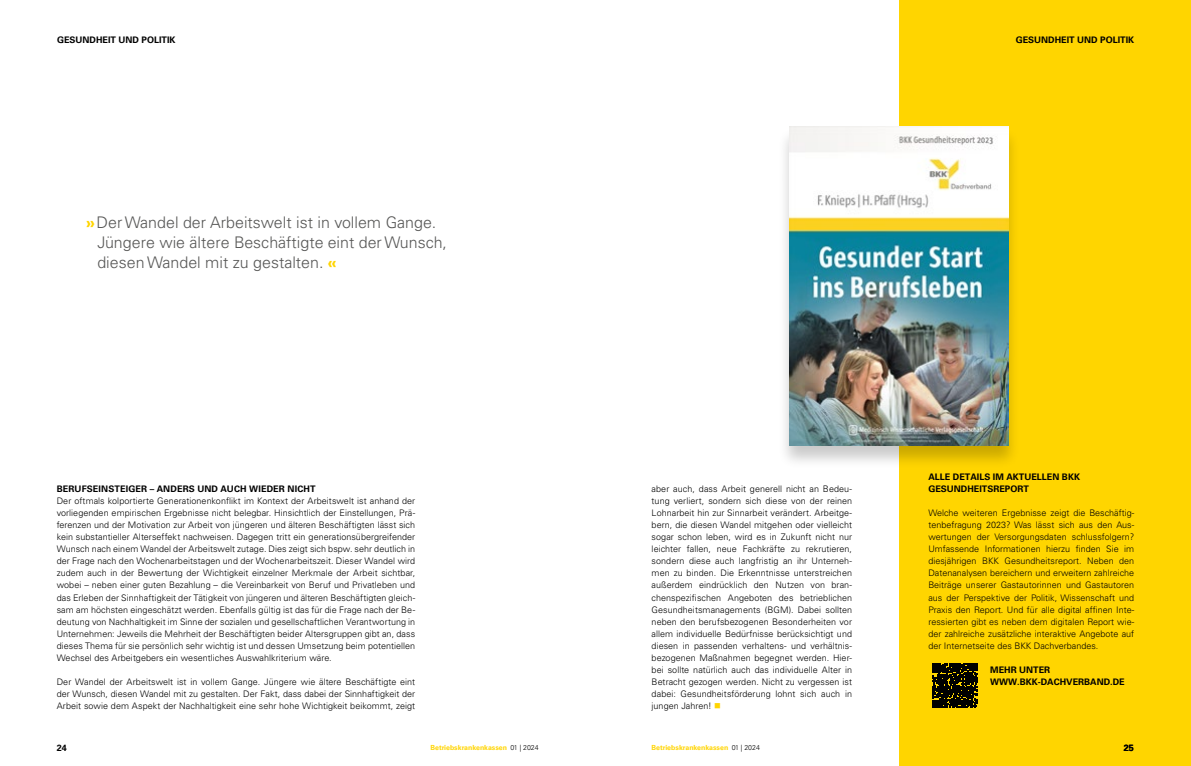
<style>
.page{position:relative;width:1191px;height:766px;background:#fff}
.page>*{position:absolute;margin:0;border:0;box-sizing:border-box;transform-origin:0 0}
.Zitat_gross{font:300 16px/20px "Univers LT Pro 45";color:#575756}
.Fließtext__Standard{font:300 9px/12px "Univers LT Pro 45";letter-spacing:.005em;color:#000;text-align:justify}
.Fließtext{font:300 9px/12px "Univers LT Pro 45";color:#000;text-align:justify}
.Zwischenüberschrift{font:700 9px/12px "Univers LT Std";color:#000}
.Rubriktitel{font:700 9px "Univers LT Std";color:#000}
.Fließtext__Standard-2{font:700 9px "Univers LT Std";color:#000}
.t1{font:700 7px "Univers LT Std";color:#ffd500}
.s1{font-family:"Univers LT Std";font-weight:700;color:#ffd500}
.s2{color:#ffd500}
.s3{font-family:"Univers LT Pro 45";font-weight:300;color:#000}
</style>
<div class="page">
<div style="left:899px;top:0;width:292px;height:765px;background:#ffd500"></div>
<div style="left:777px;top:126px;width:243px;height:343px;background:#000;opacity:.21"></div>
<img style="left:789px;top:127px;width:219px;height:318px">
<svg style="left:932px;top:663px;width:45px;height:44px;background:#1d1800"></svg>
<p class="Rubriktitel" style="left:57px;top:34px;width:120px">GESUNDHEIT UND POLITIK</p>
<p class="Rubriktitel" style="left:1015px;top:34px;width:120px">GESUNDHEIT UND POLITIK</p>
<p class="Zitat_gross" style="left:97px;top:212px;width:351px;text-indent:-11px"><span class="s1">»</span>Der Wandel der Arbeitswelt ist in vollem Gange.<br>Jüngere wie ältere Beschäftigte eint der Wunsch, diesen Wandel mit zu gestalten. <span class="s1">«</span></p>
<p class="Zwischenüberschrift" style="left:57px;top:483px;width:260px">BERUFSEINSTEIGER – ANDERS UND AUCH WIEDER NICHT</p>
<p class="Fließtext__Standard" style="left:57px;top:495px;width:360px">Der oftmals kolportierte Generationenkonflikt im Kontext der Arbeitswelt ist anhand der vorliegenden empirischen Ergebnisse nicht belegbar. Hinsichtlich der Einstellungen, Prä&shy;ferenzen und der Motivation zur Arbeit von jüngeren und älteren Beschäftigten lässt sich kein substantieller Alterseffekt nachweisen. Dagegen tritt ein generationsübergreifender Wunsch nach einem Wandel der Arbeitswelt zutage. Dies zeigt sich bspw. sehr deutlich in der Frage nach den Wochenarbeitstagen und der Wochenarbeitszeit. Dieser Wandel wird zudem auch in der Bewertung der Wichtigkeit einzelner Merkmale der Arbeit sichtbar, wobei – neben einer guten Bezahlung – die Vereinbarkeit von Beruf und Privatleben und das Erleben der Sinnhaftigkeit der Tätigkeit von jüngeren und älteren Beschäftigten gleich&shy;sam am höchsten eingeschätzt werden. Ebenfalls gültig ist das für die Frage nach der Be&shy;deutung von Nachhaltigkeit im Sinne der sozialen und gesellschaftlichen Verantwortung in Unternehmen: Jeweils die Mehrheit der Beschäftigten beider Altersgruppen gibt an, dass dieses Thema für sie persönlich sehr wichtig ist und dessen Umsetzung beim potentiellen Wechsel des Arbeitgebers ein wesentliches Auswahlkriterium wäre.</p>
<p class="Fließtext__Standard" style="left:57px;top:675px;width:360px">Der Wandel der Arbeitswelt ist in vollem Gange. Jüngere wie ältere Beschäftigte eint der Wunsch, diesen Wandel mit zu gestalten. Der Fakt, dass dabei der Sinnhaftigkeit der Arbeit sowie dem Aspekt der Nachhaltigkeit eine sehr hohe Wichtigkeit beikommt, zeigt</p>
<p class="Fließtext__Standard" style="left:651px;top:483px;width:202px">aber auch, dass Arbeit generell nicht an Bedeu&shy;tung verliert, sondern sich diese von der reinen Lohnarbeit hin zur Sinnarbeit verändert. Arbeitge&shy;bern, die diesen Wandel mitgehen oder vielleicht sogar schon leben, wird es in Zukunft nicht nur leichter fallen, neue Fachkräfte zu rekrutieren, sondern diese auch langfristig an ihr Unterneh&shy;men zu binden. Die Erkenntnisse unterstreichen außerdem eindrücklich den Nutzen von bran&shy;chenspezifischen Angeboten des betrieblichen Gesundheitsmanagements (BGM). Dabei sollten neben den berufsbezogenen Besonderheiten vor allem individuelle Bedürfnisse berücksichtigt und diesen in passenden verhaltens- und verhältnis&shy;bezogenen Maßnahmen begegnet werden. Hier&shy;bei sollte natürlich auch das individuelle Alter in Betracht gezogen werden. Nicht zu vergessen ist dabei: Gesundheitsförderung lohnt sich auch in jungen Jahren! <span class="s2">■</span></p>
<p class="Zwischenüberschrift" style="left:928px;top:471px;width:153px">ALLE DETAILS IM AKTUELLEN BKK<br>GESUNDHEITSREPORT</p>
<p class="Fließtext" style="left:928px;top:507px;width:207px">Welche weiteren Ergebnisse zeigt die Beschäftig&shy;tenbefragung 2023? Was lässt sich aus den Aus&shy;wertungen der Versorgungsdaten schlussfolgern?<br>Umfassende Informationen hierzu finden Sie im diesjährigen BKK Gesundheitsreport. Neben den Datenanalysen bereichern und erweitern zahlreiche Beiträge unserer Gastautorinnen und Gastautoren aus der Perspektive der Politik, Wissenschaft und Praxis den Report. Und für alle digital affinen Inte&shy;ressierten gibt es neben dem digitalen Report wie&shy;der zahlreiche zusätzliche interaktive Angebote auf der Internetseite des BKK Dachverbandes.</p>
<p class="Zwischenüberschrift" style="left:990px;top:663px;width:62px">MEHR UNTER</p>
<p class="Fließtext__Standard-2" style="left:990px;top:676px;width:136px">WWW.BKK-DACHVERBAND.DE</p>
<p class="Zwischenüberschrift" style="left:57px;top:741px;width:12px">24</p>
<p class="t1" style="left:430px;top:742px;width:110px">Betriebskrankenkassen <span class="s3">01 | 2024</span></p>
<p class="t1" style="left:651px;top:742px;width:110px">Betriebskrankenkassen <span class="s3">01 | 2024</span></p>
<p class="Zwischenüberschrift" style="left:1123px;top:741px;width:12px">25</p>
</div>
